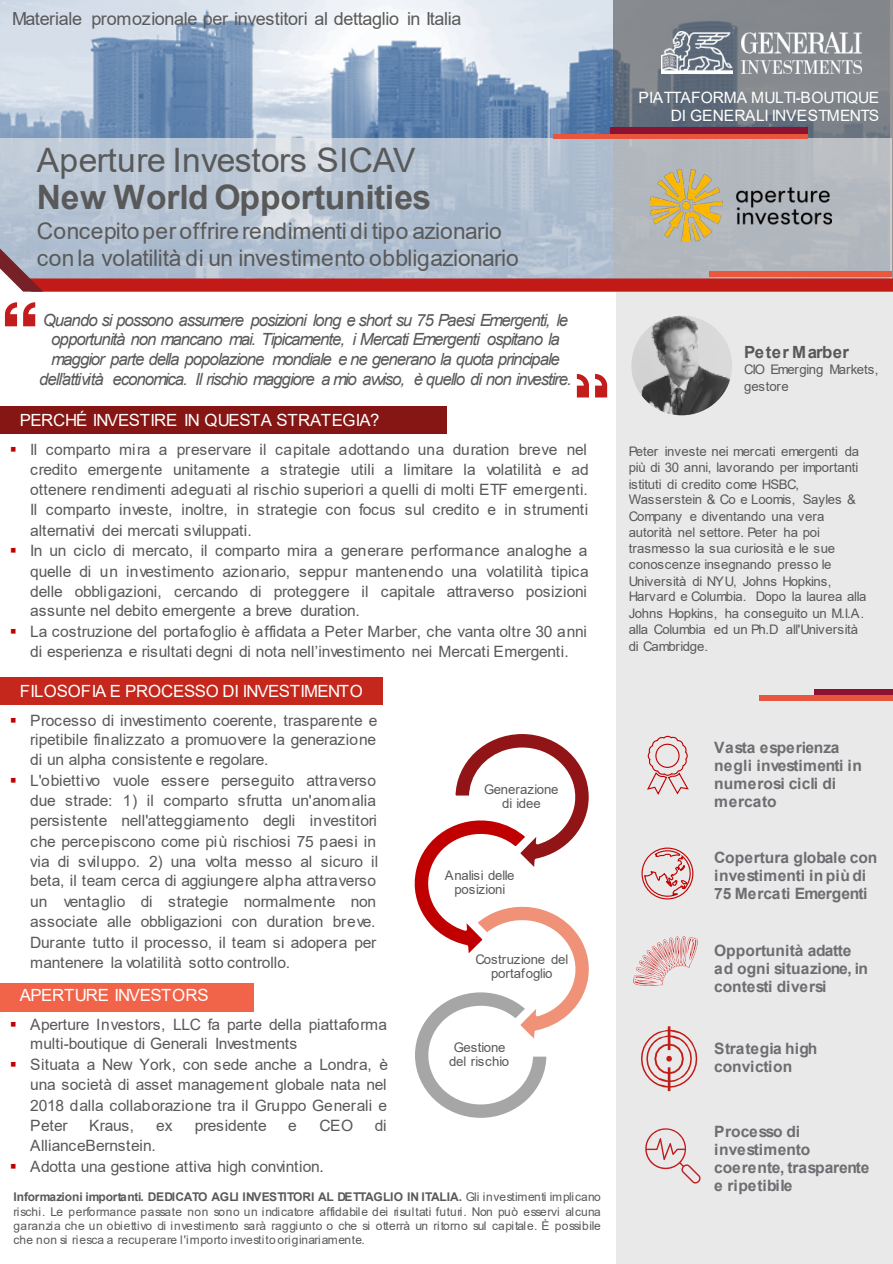
<style>
.page{position:relative;width:893px;height:1264px;background:#fff}
.page>*{position:absolute;margin:0;border:0;box-sizing:border-box;transform-origin:0 0}
.t1{font:33.6px "Arial";color:#595959}
.t2{font:700 33.6px "Arial";letter-spacing:-.005em;color:#595959}
.t3{font:22.8px/26.4px "Arial";letter-spacing:-.01em;color:#595959}
.t4{font:18px "Arial";letter-spacing:-.02em;color:#595959}
.t5{font:italic 16.8px/19.6px "Arial";letter-spacing:-.055em;color:#595959;text-align:center}
.t6{font:16.8px "Arial";letter-spacing:-.025em;color:#fff}
.t7{font:700 16.8px "Arial";letter-spacing:.025em;color:#595959}
.t8{font:15.6px/20.2px "Arial";letter-spacing:-.02em;color:#595959;text-align:justify}
.t9{font:700 15.6px/18px "Arial";letter-spacing:-.005em;color:#6d6e71}
.t10{font:15.6px/18px "Arial";letter-spacing:-.02em;color:#fff;text-align:right}
.t11{font:15.6px "Arial";letter-spacing:.01em;color:#595959}
.t12{font:13.2px/16.2px "Arial";letter-spacing:-.01em;color:#595959;text-align:center}
.t13{font:12px/14.4px "Arial";letter-spacing:.02em;color:#595959;text-align:justify}
.s1{color:#c00000}
.s2{color:#454647}
.s3{font-weight:700}
</style>
<div class="page">
<svg style="left:414px;top:734px;width:175px;height:384px"></svg>
<img style="left:0;top:0;width:613px;height:138px">
<div style="left:613px;top:0;width:280px;height:284px;background:#595959;opacity:.63"></div>
<div style="left:0;top:138px;width:892px;height:154px;background:#eaeaea;opacity:.63"></div>
<div style="left:617px;top:281px;width:276px;height:983px;background:#e9e9ea"></div>
<div style="left:0;top:406px;width:446px;height:28px;background:#851613"></div>
<svg style="left:577px;top:374px;width:12px;height:23px"></svg>
<svg style="left:595px;top:374px;width:12px;height:23px"></svg>
<div style="left:0;top:677px;width:383px;height:27px;background:#c5271c"></div>
<div style="left:610px;top:127px;width:198px;height:7px;background:#8c1230"></div>
<div style="left:553px;top:134px;width:255px;height:5px;background:#e8573d"></div>
<img style="left:631px;top:326px;width:101px;height:89px">
<div style="left:0;top:983px;width:253px;height:29px;background:#f2644a"></div>
<img style="left:634px;top:936px;width:63px;height:49px">
<svg style="left:641px;top:1026px;width:56px;height:65px"></svg>
<svg style="left:645px;top:1128px;width:56px;height:55px"></svg>
<div style="left:815px;top:689px;width:78px;height:6px;background:#8c1230"></div>
<div style="left:760px;top:695px;width:133px;height:6px;background:#e8573d"></div>
<svg style="left:647px;top:735px;width:42px;height:60px"></svg>
<svg style="left:641px;top:847px;width:53px;height:53px"></svg>
<svg style="left:0;top:248px;width:893px;height:78px"></svg>
<img style="left:650px;top:169px;width:182px;height:72px">
<img style="left:742px;top:32px;width:120px;height:41px">
<img style="left:661px;top:31px;width:71px;height:42px">
<p class="t4" style="left:12px;top:6px;width:451px">Materiale promozionale per investitori al dettaglio in Italia</p>
<h1 class="t1" style="left:37px;top:137px;width:380px">Aperture Investors SICAV</h1>
<h1 class="t2" style="left:37px;top:174px;width:396px">New World Opportunities</h1>
<h2 class="t3" style="left:37px;top:218px;width:483px">Concepito per offrire rendimenti di tipo azionario con la volatilità di un investimento obbligazionario</h2>
<p class="t5" style="left:39px;top:310px;width:534px">Quando si possono assumere posizioni long e short su 75 Paesi Emergenti, le opportunità non mancano mai. Tipicamente, i Mercati Emergenti ospitano la maggior parte della popolazione mondiale e ne generano la quota principale dell’attività economica. Il rischio maggiore a mio avviso, è quello di non investire.</p>
<p class="t6" style="left:20px;top:409px;width:361px">PERCHÉ INVESTIRE IN QUESTA STRATEGIA?</p>
<p class="t8" style="left:30px;top:440px;width:560px;text-indent:-20px"><span class="s1">▪</span> Il comparto mira a preservare il capitale adottando una duration breve nel credito emergente unitamente a strategie utili a limitare la volatilità e ad ottenere rendimenti adeguati al rischio superiori a quelli di molti ETF emergenti.<br>Il comparto investe, inoltre, in strategie con focus sul credito e in strumenti alternativi dei mercati sviluppati.</p>
<p class="t8" style="left:30px;top:540px;width:560px;text-indent:-20px"><span class="s1">▪</span> In un ciclo di mercato, il comparto mira a generare performance analoghe a quelle di un investimento azionario, seppur mantenendo una volatilità tipica delle obbligazioni, cercando di proteggere il capitale attraverso posizioni assunte nel debito emergente a breve duration.</p>
<p class="t8" style="left:10px;top:621px;width:579px;text-align:center"><span class="s1">▪</span> La costruzione del portafoglio è affidata a Peter Marber, che vanta oltre 30 anni di esperienza e risultati degni di nota nell’investimento nei Mercati Emergenti.</p>
<p class="t6" style="left:20px;top:679px;width:345px">FILOSOFIA E PROCESSO DI INVESTIMENTO</p>
<p class="t8" style="left:30px;top:710px;width:349px;line-height:19.8px;text-indent:-20px"><span class="s1">▪</span> Processo di investimento coerente, trasparente e ripetibile finalizzato a promuovere la generazione di un alpha consistente e regolare.</p>
<p class="t8" style="left:30px;top:770px;width:349px;text-align:left;text-indent:-20px"><span class="s1">▪</span> L'obiettivo vuole essere perseguito attraverso due strade: 1) il comparto sfrutta un'anomalia persistente nell'atteggiamento degli investitori che percepiscono come più rischiosi 75 paesi in via di sviluppo. 2) una volta messo al sicuro il beta, il team cerca di aggiungere alpha attraverso un ventaglio di strategie normalmente non associate alle obbligazioni con duration breve.<br>Durante tutto il processo, il team si adopera per mantenere la volatilità sotto controllo.</p>
<p class="t6" style="left:20px;top:984px;width:190px">APERTURE INVESTORS</p>
<p class="t8" style="left:30px;top:1015px;width:358px;line-height:19.2px;text-indent:-20px"><span class="s1">▪</span> Aperture Investors, LLC fa parte della piattaforma multi-boutique di Generali Investments</p>
<p class="t8" style="left:30px;top:1054px;width:359px;text-indent:-20px"><span class="s1">▪</span> Situata a New York, con sede anche a Londra, è una società di asset management globale nata nel 2018 dalla collaborazione tra il Gruppo Generali e Peter</p>
<p class="t8" style="left:89px;top:1115px;width:47px">Kraus,</p>
<p class="t8" style="left:156px;top:1115px;width:18px">ex</p>
<p class="t8" style="left:195px;top:1115px;width:74px">presidente</p>
<p class="t8" style="left:288px;top:1115px;width:10px">e</p>
<p class="t8" style="left:319px;top:1115px;width:35px">CEO</p>
<p class="t8" style="left:375px;top:1115px;width:13px">di</p>
<p class="t11" style="left:30px;top:1135px;width:127px">AllianceBernstein.</p>
<p class="t8" style="left:10px;top:1156px;width:315px"><span class="s1">▪</span> Adotta una gestione attiva high convintion<span class="s2">.</span></p>
<p class="t12" style="left:484px;top:781px;width:76px;line-height:14.4px">Generazione di idee</p>
<p class="t12" style="left:445px;top:868px;width:71px;line-height:14.4px">Analisi delle posizioni</p>
<p class="t12" style="left:475px;top:951px;width:94px;line-height:14.4px">Costruzione del portafoglio</p>
<p class="t12" style="left:449px;top:1040px;width:62px;line-height:14.4px">Gestione del rischio</p>
<p class="t13" style="left:13px;top:1189px;width:589px"><span class="s3">Informazioni importanti. DEDICATO AGLI INVESTITORI AL DETTAGLIO IN ITALIA.</span> Gli investimenti implicano rischi. Le performance passate non sono un indicatore affidabile dei risultati futuri. Non può esservi alcuna garanzia che un obiettivo di investimento sarà raggiunto o che si otterrà un ritorno sul capitale. È possibile che non si riesca a recuperare l'importo investitooriginariamente.</p>
<p class="t10" style="left:638px;top:88px;width:242px">PIATTAFORMA MULTI-BOUTIQUE<br>DI GENERALI INVESTMENTS</p>
<p class="t7" style="left:744px;top:340px;width:106px">Peter Marber</p>
<p class="t12" style="left:744px;top:361px;width:136px;line-height:16.8px;text-align:left">CIO Emerging Markets, gestore</p>
<p class="t12" style="left:629px;top:443px;width:239px;text-align:left">Peter investe nei mercati emergenti da più di 30 anni, lavorando per importanti istituti di credito come HSBC, Wasserstein &amp; Co e Loomis, Sayles &amp; Company e diventando una vera autorità nel settore. Peter ha poi trasmesso la sua curiosità e le sue conoscenze insegnando presso le Università di NYU, Johns Hopkins, Harvard e Columbia. Dopo la laurea alla Johns Hopkins, ha conseguito un M.I.A. alla Columbia ed un Ph.D all'Università di Cambridge.</p>
<p class="t9" style="left:714px;top:739px;width:149px">Vasta esperienza negli investimenti in numerosi cicli di mercato</p>
<p class="t9" style="left:714px;top:848px;width:165px">Copertura globale con investimenti in più di<br>75 Mercati Emergenti</p>
<p class="t9" style="left:714px;top:941px;width:155px">Opportunità adatte ad ogni situazione, in contesti diversi</p>
<p class="t9" style="left:714px;top:1040px;width:105px">Strategia high conviction</p>
<p class="t9" style="left:714px;top:1122px;width:157px">Processo di investimento coerente, trasparente e ripetibile</p>
</div>
